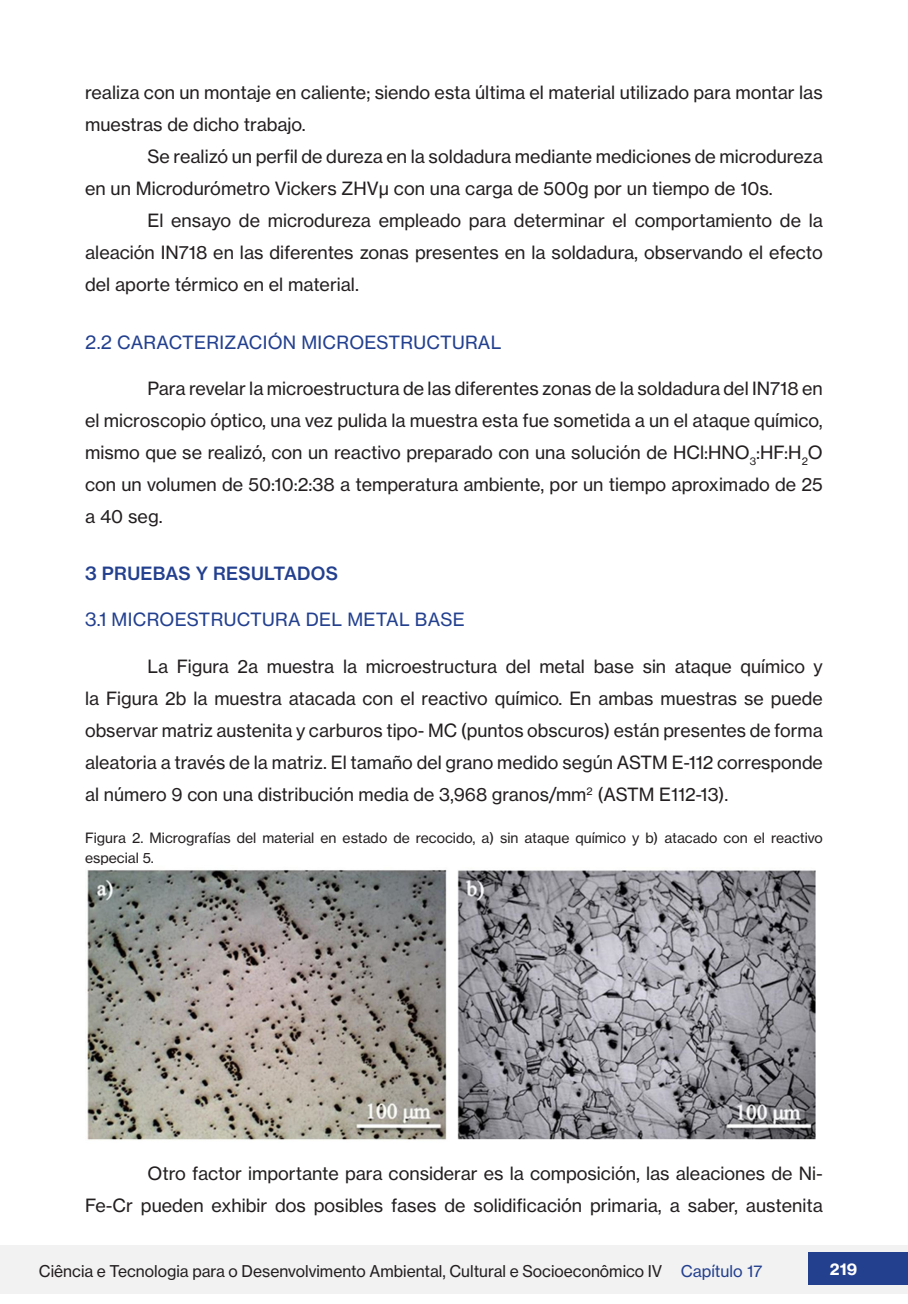
<style>
.page{position:relative;width:908px;height:1304px;background:#fff}
.page>*{position:absolute;margin:0;border:0;box-sizing:border-box;transform-origin:0 0}
.CORPO_DO_TEXTO_ATUAL{font:18px/32px "N Haas Grotesk TX Pro 55 Rg";color:#231f20;text-align:justify}
.SUBTITULOS_2_N{font:18px "N Haas Grotesk TX Pro 55 Rg";letter-spacing:.015em;color:#23408f}
.TÍTULOS_DO_CORPO_DO_TEXTO-_INTRODUÇÃO_ET{font:18px "N Haas Grotesk TX Pro 65 Md";letter-spacing:.015em;color:#23408f}
.t1{font:16px "N Haas Grotesk TX Pro 55 Rg";color:#231f20}
.t2{font:16px "N Haas Grotesk TX Pro 75 Bd";color:#fff}
.LEGENDAS_DE_TABELAS_E_IMAGENS{font:14px/20px "N Haas Grotesk TX Pro 55 Rg";color:#231f20}
.s1{color:#23408f}
</style>
<div class="page">
<div style="left:0;top:1245px;width:907px;height:49px;background:#f2f2f2"></div>
<div style="left:808px;top:1252px;width:99px;height:33px;background:#23408f"></div>
<img style="left:457px;top:870px;width:359px;height:270px">
<img style="left:87px;top:870px;width:360px;height:270px">
<p class="CORPO_DO_TEXTO_ATUAL" style="left:85px;top:77px;width:738px">realiza con un montaje en caliente; siendo esta última el material utilizado para montar las muestras de dicho trabajo.</p>
<p class="CORPO_DO_TEXTO_ATUAL" style="left:85px;top:141px;width:738px;text-indent:62px">Se realizó un perfil de dureza en la soldadura mediante mediciones de microdureza en un Microdurómetro Vickers ZHVµ con una carga de 500g por un tiempo de 10s.</p>
<p class="CORPO_DO_TEXTO_ATUAL" style="left:85px;top:205px;width:739px;text-indent:62px">El ensayo de microdureza empleado para determinar el comportamiento de la aleación IN718 en las diferentes zonas presentes en la soldadura, observando el efecto del aporte térmico en el material.</p>
<p class="SUBTITULOS_2_N" style="left:85px;top:331px;width:417px">2.2 CARACTERIZACIÓN MICROESTRUCTURAL</p>
<p class="CORPO_DO_TEXTO_ATUAL" style="left:85px;top:372px;width:739px;text-indent:62px">Para revelar la microestructura de las diferentes zonas de la soldadura del IN718 en el microscopio óptico, una vez pulida la muestra esta fue sometida a un el ataque químico, mismo que se realizó, con un reactivo preparado con una solución de HCl:HNO<sub>3</sub>:HF:H<sub>2</sub>O con un volumen de 50:10:2:38 a temperatura ambiente, por un tiempo aproximado de 25 a 40 seg.</p>
<p class="TÍTULOS_DO_CORPO_DO_TEXTO-_INTRODUÇÃO_ET" style="left:85px;top:563px;width:254px">3 PRUEBAS Y RESULTADOS</p>
<p class="SUBTITULOS_2_N" style="left:85px;top:609px;width:381px">3.1 MICROESTRUCTURA DEL METAL BASE</p>
<p class="CORPO_DO_TEXTO_ATUAL" style="left:85px;top:650px;width:739px;text-indent:62px">La Figura 2a muestra la microestructura del metal base sin ataque químico y la Figura 2b la muestra atacada con el reactivo químico. En ambas muestras se puede observar matriz austenita y carburos tipo- MC (puntos obscuros) están presentes de forma aleatoria a través de la matriz. El tamaño del grano medido según ASTM E-112 corresponde al número 9 con una distribución media de 3,968 granos/mm<sup>2</sup> (ASTM E112-13).</p>
<p class="LEGENDAS_DE_TABELAS_E_IMAGENS" style="left:85px;top:828px;width:739px">Figura 2. Micrografías del material en estado de recocido, a) sin ataque químico y b) atacado con el reactivo especial 5.</p>
<p class="CORPO_DO_TEXTO_ATUAL" style="left:85px;top:1157px;width:738px;text-align:right">Otro factor importante para considerar es la composición, las aleaciones de Ni-<br>Fe-Cr pueden exhibir dos posibles fases de solidificación primaria, a saber, austenita</p>
<p class="t1" style="left:39px;top:1261px;width:724px">Ciência e Tecnologia para o Desenvolvimento Ambiental, Cultural e Socioeconômico IV <span class="s1">Capítulo 17</span></p>
<p class="t2" style="left:829px;top:1259px;width:29px">219</p>
</div>
